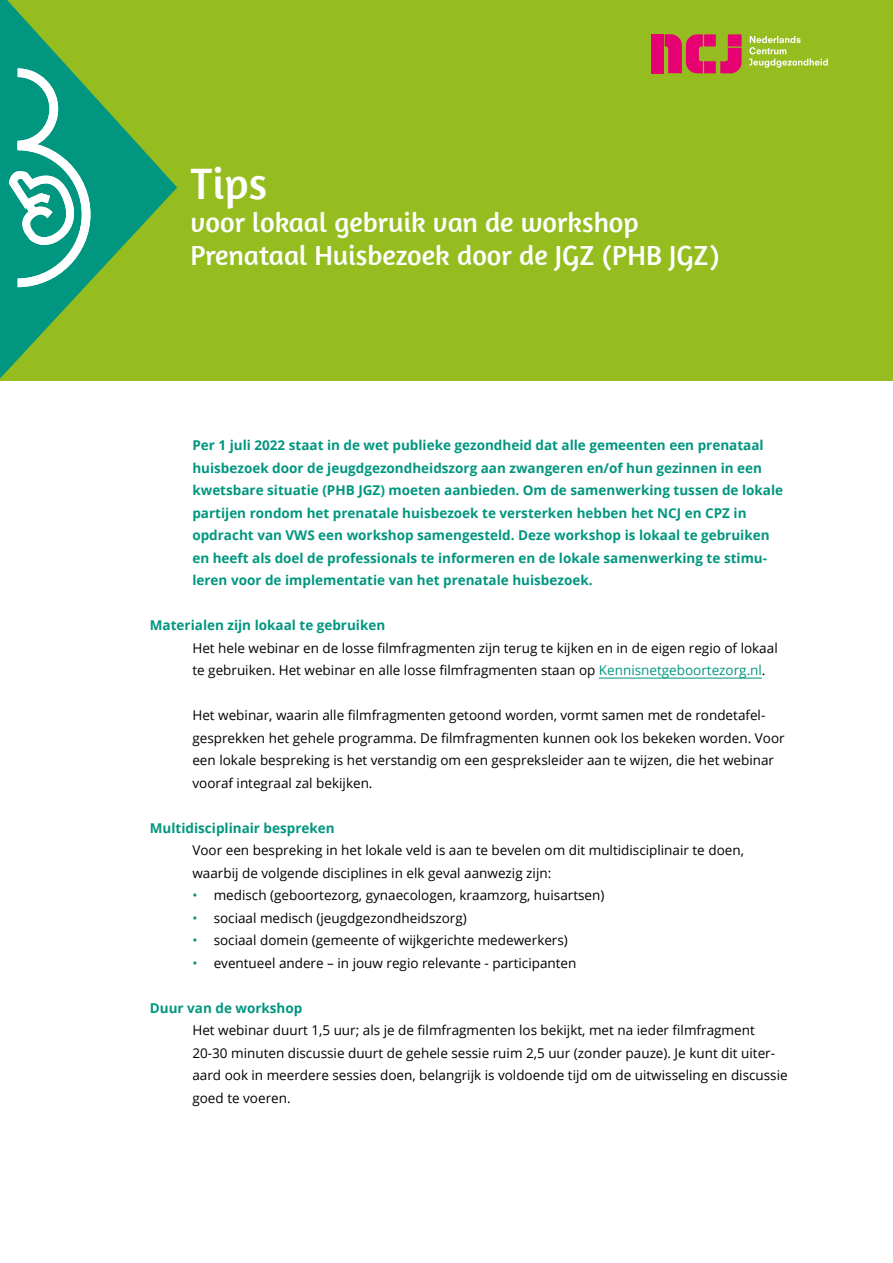
<style>
.page{position:relative;width:893px;height:1263px;background:#fff}
.page>*{position:absolute;margin:0;border:0;box-sizing:border-box;transform-origin:0 0}
.Hoofdstukkop{font:45px "Amaranth";color:#fff}
.Hoofdstukkop-2{font:28.2px "Amaranth";color:#fff}
.plat_-10{font:13.5px/22.5px "Open Sans";color:#000}
.plat_-10-2{font:700 13.5px/22.5px "Open Sans";color:#00967f}
.TK{font:700 13.5px "Open Sans";color:#00967f}
.s1{color:#00967f}
</style>
<div class="page">
<div style="left:0;top:0;width:893px;height:381px;background:#95bd20"></div>
<svg style="left:0;top:0;width:177px;height:378px"></svg>
<svg style="left:749px;top:36px;width:79px;height:32px"></svg>
<svg style="left:665px;top:34px;width:77px;height:39px"></svg>
<div style="left:651px;top:34px;width:12px;height:39px;background:#e60071"></div>
<svg style="left:9px;top:68px;width:81px;height:219px;background:#47b2a0"></svg>
<hr style="left:599px;top:678px;width:163px;height:1px;background:#00967f">
<p class="Hoofdstukkop" style="left:191px;top:157px;width:78px">Tips</p>
<p class="Hoofdstukkop-2" style="left:191px;top:206px;width:450px">voor lokaal gebruik van de workshop</p>
<p class="Hoofdstukkop-2" style="left:191px;top:239px;width:530px">Prenataal Huisbezoek door de JGZ (PHB JGZ)</p>
<p class="plat_-10-2" style="left:192px;top:434px;width:592px">Per 1 juli 2022 staat in de wet publieke gezondheid dat alle gemeenten een prenataal huisbezoek door de jeugdgezondheidszorg aan zwangeren en/of hun gezinnen in een kwetsbare situatie (PHB JGZ) moeten aanbieden. Om de samenwerking tussen de lokale partijen rondom het prenatale huisbezoek te versterken hebben het NCJ en CPZ in opdracht van VWS een workshop samengesteld. Deze workshop is lokaal te gebruiken en heeft als doel de professionals te informeren en de lokale samenwerking te stimu&shy;leren voor de implementatie van het prenatale huisbezoek.</p>
<p class="TK" style="left:150px;top:616px;width:237px">Materialen zijn lokaal te gebruiken</p>
<p class="plat_-10" style="left:192px;top:636px;width:587px">Het hele webinar en de losse filmfragmenten zijn terug te kijken en in de eigen regio of lokaal te gebruiken. Het webinar en alle losse filmfragmenten staan op <span class="s1">Kennisnetgeboortezorg.nl</span>.</p>
<p class="plat_-10" style="left:192px;top:704px;width:594px">Het webinar, waarin alle filmfragmenten getoond worden, vormt samen met de rondetafel&shy;gesprekken het gehele programma. De filmfragmenten kunnen ook los bekeken worden. Voor een lokale bespreking is het verstandig om een gespreksleider aan te wijzen, die het webinar vooraf integraal zal bekijken.</p>
<p class="TK" style="left:150px;top:818px;width:186px">Multidisciplinair bespreken</p>
<p class="plat_-10" style="left:192px;top:839px;width:553px">Voor een bespreking in het lokale veld is aan te bevelen om dit multidisciplinair te doen, waarbij de volgende disciplines in elk geval aanwezig zijn:</p>
<p class="plat_-10" style="left:192px;top:884px;width:413px"><span class="s1">•</span> medisch (geboortezorg, gynaecologen, kraamzorg, huisartsen)</p>
<p class="plat_-10" style="left:192px;top:906px;width:276px"><span class="s1">•</span> sociaal medisch (jeugdgezondheidszorg)</p>
<p class="plat_-10" style="left:192px;top:929px;width:377px"><span class="s1">•</span> sociaal domein (gemeente of wijkgerichte medewerkers)</p>
<p class="plat_-10" style="left:192px;top:951px;width:386px"><span class="s1">•</span> eventueel andere – in jouw regio relevante - participanten</p>
<p class="TK" style="left:150px;top:998px;width:154px">Duur van de workshop</p>
<p class="plat_-10" style="left:192px;top:1019px;width:597px">Het webinar duurt 1,5 uur; als je de filmfragmenten los bekijkt, met na ieder filmfragment 20-30 minuten discussie duurt de gehele sessie ruim 2,5 uur (zonder pauze). Je kunt dit uiter&shy;aard ook in meerdere sessies doen, belangrijk is voldoende tijd om de uitwisseling en discussie goed te voeren.</p>
</div>
